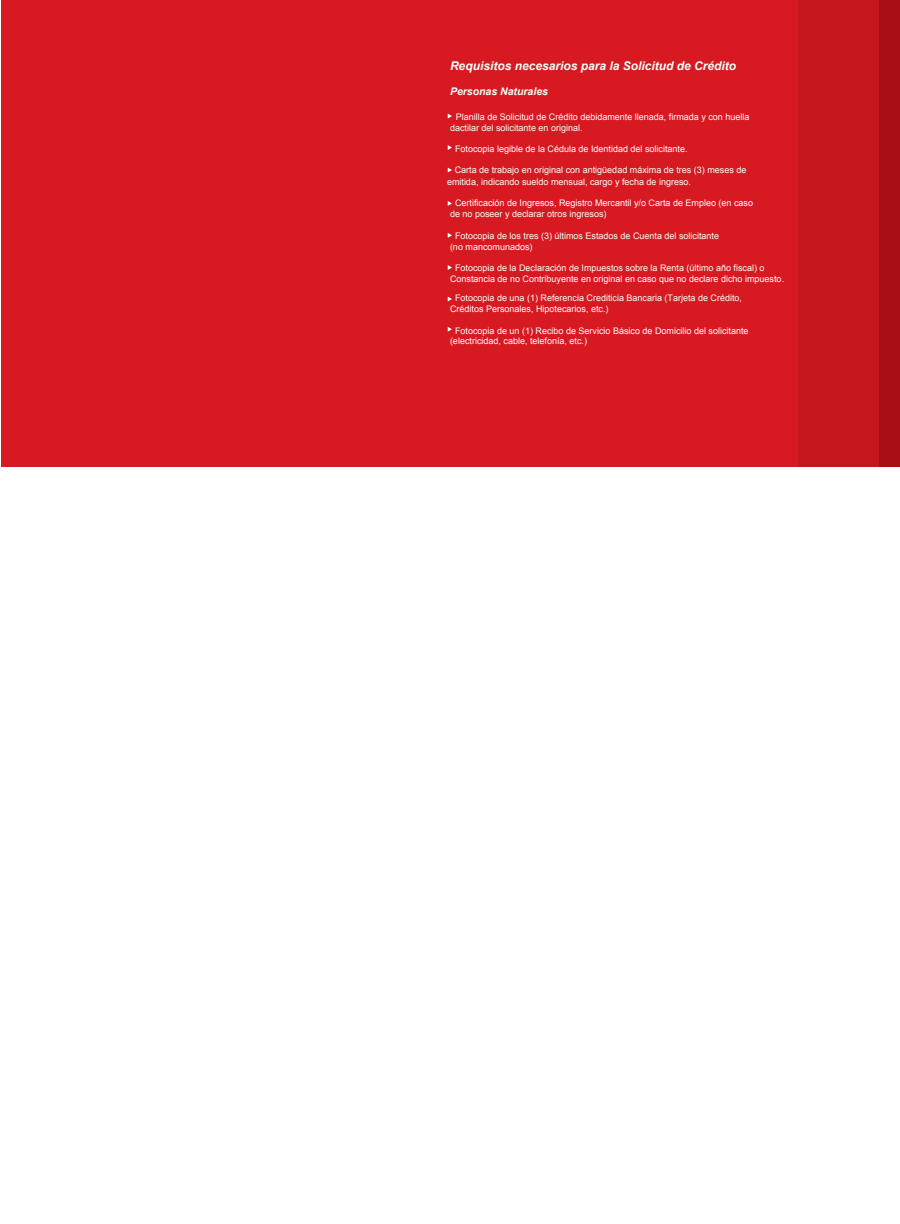
<style>
.page{position:relative;width:900px;height:1224px;background:#fff}
.page>*{position:absolute;margin:0;border:0;box-sizing:border-box;transform-origin:0 0}
.t1{font:italic 700 12px "Arial";color:#fdfffe}
.t2{font:italic 700 10.5px "Arial";color:#fdfffe}
.t3{font:9px/10.8px "Arial";color:#fdfffe}
.t4{font:9px/12px "Arial";color:#fff}
</style>
<div class="page">
<div style="left:1px;top:0;width:798px;height:466px;background:#d71a21"></div>
<div style="left:798px;top:0;width:83px;height:466px;background:#c5161d"></div>
<div style="left:879px;top:0;width:21px;height:466px;background:#a70e13"></div>
<svg style="left:448px;top:114px;width:4px;height:4px"></svg>
<svg style="left:448px;top:145px;width:4px;height:5px"></svg>
<svg style="left:448px;top:168px;width:4px;height:4px"></svg>
<svg style="left:448px;top:201px;width:4px;height:5px"></svg>
<svg style="left:448px;top:233px;width:4px;height:5px"></svg>
<svg style="left:448px;top:265px;width:4px;height:5px"></svg>
<svg style="left:448px;top:297px;width:4px;height:4px"></svg>
<svg style="left:448px;top:327px;width:4px;height:5px"></svg>
<h1 class="t1" style="left:450px;top:57px;width:288px">Requisitos necesarios para la Solicitud de Crédito</h1>
<p class="t2" style="left:450px;top:84px;width:100px">Personas Naturales</p>
<p class="t3" style="left:450px;top:111px;width:301px;text-indent:6px">Planilla de Solicitud de Crédito debidamente llenada, firmada y con huella dactilar del solicitante en original.</p>
<p class="t3" style="left:455px;top:144px;width:234px">Fotocopia legible de la Cédula de Identidad del solicitante.</p>
<p class="t4" style="left:447px;top:164px;width:301px;text-indent:8px">Carta de trabajo en original con antigüedad máxima de tres (3) meses de emitida, indicando sueldo mensual, cargo y fecha de ingreso.</p>
<p class="t3" style="left:450px;top:198px;width:305px;text-indent:5px">Certificación de Ingresos, Registro Mercantil y/o Carta de Empleo (en caso de no poseer y declarar otros ingresos)</p>
<p class="t3" style="left:450px;top:230px;width:271px;text-indent:5px">Fotocopia de los tres (3) últimos Estados de Cuenta del solicitante (no mancomunados)</p>
<p class="t3" style="left:450px;top:263px;width:336px;text-indent:5px">Fotocopia de la Declaración de Impuestos sobre la Renta (último año fiscal) o<br>Constancia de no Contribuyente en original en caso que no declare dicho impuesto.</p>
<p class="t3" style="left:450px;top:293px;width:294px;text-indent:5px">Fotocopia de una (1) Referencia Crediticia Bancaria (Tarjeta de Crédito,<br>Créditos Personales, Hipotecarios, etc.)</p>
<p class="t3" style="left:450px;top:325px;width:300px;text-indent:5px">Fotocopia de un (1) Recibo de Servicio Básico de Domicilio del solicitante (electricidad, cable, telefonía, etc.)</p>
</div>
